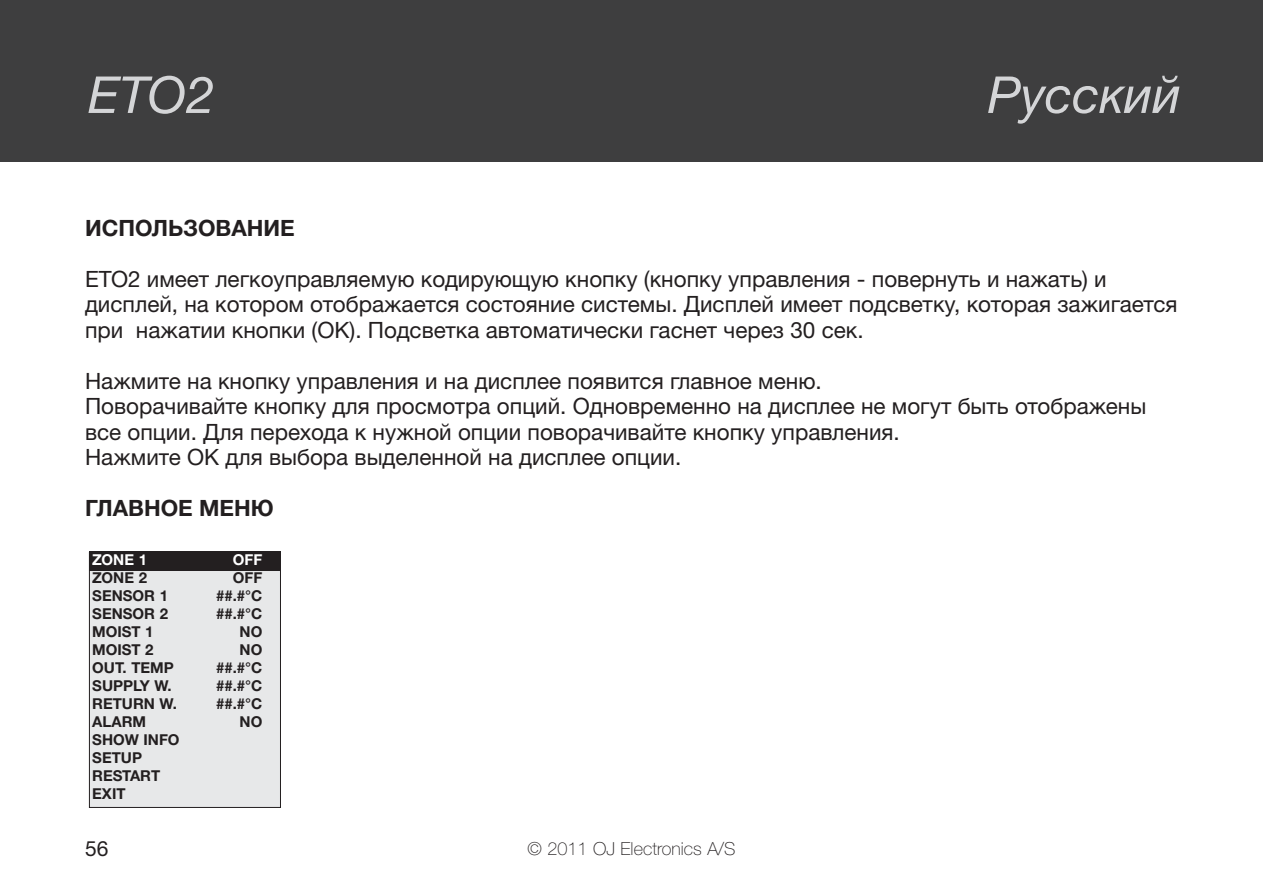
<style>
.page{position:relative;width:1263px;height:893px;background:#fff}
.page>*{position:absolute;margin:0;border:0;box-sizing:border-box;transform-origin:0 0}
.t1{font:italic 51px "Helvetica Neue LTW1 G";color:#d4d5d7}
.t2{font:22.5px/25.5px "Helvetica Neue LTW1 G";color:#231f20}
.t3{font:700 22.5px "Helvetica Neue LTW1 G";color:#231f20}
.t4{font:21px "Helvetica Neue";color:#231f20}
.t5{font:100 18px "Helvetica Neue LTW1 G";color:#231f20}
.t6{font:700 15px/18px "Helvetica Neue LTW1 G";color:#231f20}
.t7{font:700 15px "Helvetica Neue LTW1 G";color:#fff}
</style>
<div class="page">
<div style="left:0;top:0;width:1263px;height:162px;background:#3e3e3f"></div>
<div style="left:89px;top:552px;width:191px;height:255px;background:#e7e8e9"></div>
<div style="left:89px;top:552px;width:192px;height:256px;border:1px solid #231f20"></div>
<div style="left:89px;top:551px;width:192px;height:20px;background:#231f20"></div>
<h1 class="t1" style="left:88px;top:77px;width:128px">ETO2</h1>
<h1 class="t1" style="left:988px;top:77px;width:195px">Русский</h1>
<p class="t3" style="left:85px;top:219px;width:211px">ИСПОЛЬЗОВАНИЕ</p>
<p class="t2" style="left:85px;top:268px;width:1094px">ETO2 имеет легкоуправляемую кодирующую кнопку (кнопку управления - повернуть и нажать) и дисплей, на котором отображается состояние системы. Дисплей имеет подсветку, которая зажигается при нажатии кнопки (OK). Подсветка автоматически гаснет через 30 сек.</p>
<p class="t2" style="left:85px;top:370px;width:1063px">Нажмите на кнопку управления и на дисплее появится главное меню.<br>Поворачивайте кнопку для просмотра опций. Одновременно на дисплее не могут быть отображены все опции. Для перехода к нужной опции поворачивайте кнопку управления.<br>Нажмите ОК для выбора выделенной на дисплее опции.</p>
<p class="t3" style="left:85px;top:500px;width:190px">ГЛАВНОЕ МЕНЮ</p>
<p class="t7" style="left:92px;top:555px;width:56px">ZONE 1</p>
<p class="t7" style="left:233px;top:555px;width:31px">OFF</p>
<p class="t6" style="left:92px;top:570px;width:56px">ZONE 2</p>
<p class="t6" style="left:233px;top:570px;width:31px">OFF</p>
<p class="t6" style="left:92px;top:588px;width:77px">SENSOR 1</p>
<p class="t6" style="left:216px;top:588px;width:48px">##.#°C</p>
<p class="t6" style="left:92px;top:606px;width:77px">SENSOR 2</p>
<p class="t6" style="left:216px;top:606px;width:48px">##.#°C</p>
<p class="t6" style="left:92px;top:624px;width:63px">MOIST 1</p>
<p class="t6" style="left:240px;top:624px;width:24px">NO</p>
<p class="t6" style="left:92px;top:642px;width:63px">MOIST 2</p>
<p class="t6" style="left:240px;top:642px;width:24px">NO</p>
<p class="t6" style="left:92px;top:660px;width:83px">OUT. TEMP</p>
<p class="t6" style="left:216px;top:660px;width:48px">##.#°C</p>
<p class="t6" style="left:92px;top:678px;width:81px">SUPPLY W.</p>
<p class="t6" style="left:216px;top:678px;width:48px">##.#°C</p>
<p class="t6" style="left:92px;top:696px;width:86px">RETURN W.</p>
<p class="t6" style="left:216px;top:696px;width:48px">##.#°C</p>
<p class="t6" style="left:92px;top:714px;width:55px">ALARM</p>
<p class="t6" style="left:240px;top:714px;width:24px">NO</p>
<p class="t6" style="left:92px;top:732px;width:89px">SHOW INFO<br>SETUP<br>RESTART<br>EXIT</p>
<p class="t4" style="left:85px;top:841px;width:25px">56</p>
<p class="t5" style="left:528px;top:843px;width:209px">© 2011 OJ Electronics A/S</p>
</div>
